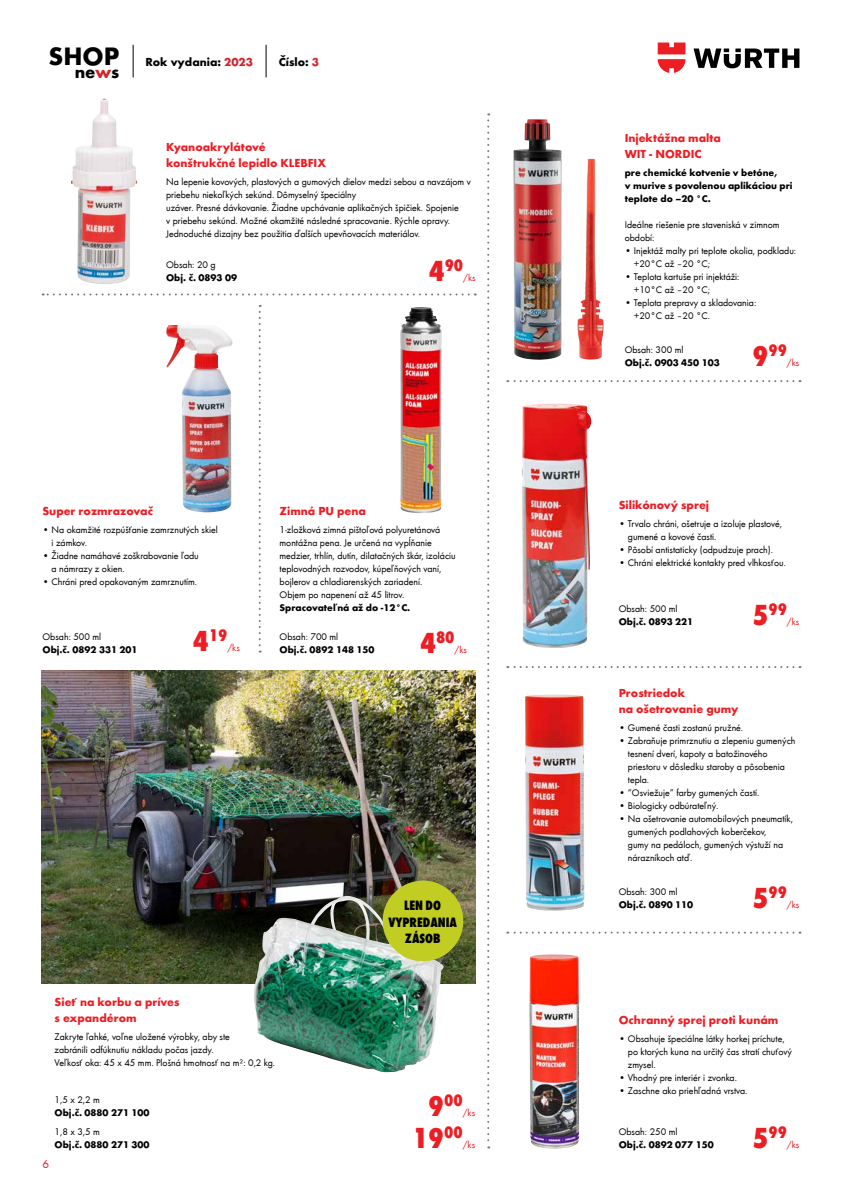
<style>
.page{position:relative;width:842px;height:1191px;background:#fff}
.page>*{position:absolute;margin:0;border:0;box-sizing:border-box;transform-origin:0 0}
.t1{font:800 condensed 30px "Wuerth";color:#ed1d24}
.t2{font:700 26px "Wuerth";color:#000}
.t3{font:700 18px "Wuerth";color:#000}
.t4{font:800 condensed 17.5px "Wuerth";color:#ed1d24}
.t5{font:14px/16px "Wuerth Extra Bold Cond Caps";color:#000;text-align:center}
.t6{font:700 12px/16px "Wuerth";color:#ed1d24}
.t7{font:700 12px "Wuerth";color:#000}
.t8{font:12px "Wuerth";color:#ed1d24}
.t9{font:10px/13px "Wuerth";color:#000}
.t10{font:700 10px/13px "Wuerth";color:#000}
.t11{font:10px "Wuerth";color:#ed1d24}
.s1{color:#d2232a}
.s2{font-size:30px}
</style>
<div class="page">
<svg style="left:693px;top:49px;width:106px;height:19px"></svg>
<svg style="left:658px;top:43px;width:27px;height:30px"></svg>
<hr style="left:133px;top:45px;width:1px;height:32px;background:#000">
<hr style="left:266px;top:45px;width:1px;height:32px;background:#000">
<svg style="left:487px;top:113px;width:2px;height:1035px"></svg>
<svg style="left:259px;top:305px;width:2px;height:347px"></svg>
<svg style="left:43px;top:293px;width:426px;height:2px"></svg>
<svg style="left:507px;top:380px;width:286px;height:2px"></svg>
<svg style="left:507px;top:666px;width:286px;height:2px"></svg>
<svg style="left:507px;top:931px;width:286px;height:2px"></svg>
<img style="left:166px;top:325px;width:67px;height:187px">
<img style="left:400px;top:307px;width:42px;height:206px">
<img style="left:513px;top:119px;width:49px;height:241px">
<img style="left:525px;top:694px;width:60px;height:217px">
<img style="left:42px;top:670px;width:433px;height:314px">
<img style="left:254px;top:896px;width:168px;height:176px">
<img style="left:529px;top:954px;width:50px;height:195px">
<img style="left:71px;top:98px;width:66px;height:186px">
<img style="left:522px;top:403px;width:69px;height:245px">
<div style="left:383px;top:880px;width:80px;height:81px;background:#c2cd23;border-radius:50%"></div>
<h2 class="t2" style="left:48px;top:37px;width:72px">SHOP</h2>
<h3 class="t3" style="left:75px;top:58px;width:46px">ne<span class="s1">w</span>s</h3>
<p class="t7" style="left:145px;top:53px;width:109px">Rok vydania: <span class="s1">2023</span></p>
<p class="t7" style="left:279px;top:53px;width:42px">Číslo: <span class="s1">3</span></p>
<p class="t6" style="left:166px;top:138px;width:161px">Kyanoakrylátové konštrukčné lepidlo KLEBFIX</p>
<p class="t9" style="left:166px;top:175px;width:306px">Na lepenie kovových, plastových a gumových dielov medzi sebou a navzájom v priebehu niekoľkých sekúnd. Dômyselný špeciálny<br>uzáver. Presné dávkovanie. Žiadne upchávanie aplikačných špičiek. Spojenie<br>v priebehu sekúnd. Možné okamžité následné spracovanie. Rýchle opravy.<br>Jednoduché dizajny bez použitia ďalších upevňovacích materiálov.</p>
<p class="t9" style="left:166px;top:258px;width:51px">Obsah: 20 g</p>
<p class="t10" style="left:166px;top:271px;width:72px">Obj. č. 0893 09</p>
<h3 class="t4" style="left:429px;top:253px;width:36px"><span class="s2">4</span>90</h3>
<p class="t11" style="left:463px;top:271px;width:14px">/ks</p>
<p class="t6" style="left:42px;top:502px;width:112px">Super rozmrazovač</p>
<p class="t9" style="left:52px;top:522px;width:168px;text-indent:-9px">• Na okamžité rozpúšťanie zamrznutých skiel i zámkov.</p>
<p class="t9" style="left:52px;top:548px;width:149px;text-indent:-9px">• Žiadne namáhavé zoškrabovanie ľadu a námrazy z okien.</p>
<p class="t9" style="left:42px;top:574px;width:156px">• Chráni pred opakovaným zamrznutím.</p>
<p class="t6" style="left:280px;top:502px;width:88px">Zimná PU pena</p>
<p class="t9" style="left:280px;top:522px;width:178px">1-zložková zimná pištoľová polyuretánová montážna pena. Je určená na vypĺňanie medzier, trhlín, dutín, dilatačných škár, izoláciu teplovodných rozvodov, kúpeľňových vaní, bojlerov a chladiarenských zariadení.<br>Objem po napenení až 45 litrov.</p>
<p class="t10" style="left:280px;top:600px;width:132px">Spracovateľná až do -12°C.</p>
<p class="t9" style="left:43px;top:629px;width:60px">Obsah: 500 ml</p>
<p class="t10" style="left:43px;top:642px;width:96px">Obj.č. 0892 331 201</p>
<h3 class="t4" style="left:193px;top:622px;width:36px"><span class="s2">4</span>19</h3>
<p class="t11" style="left:227px;top:640px;width:14px">/ks</p>
<p class="t9" style="left:280px;top:629px;width:60px">Obsah: 700 ml</p>
<p class="t10" style="left:280px;top:642px;width:96px">Obj.č. 0892 148 150</p>
<h3 class="t4" style="left:420px;top:624px;width:36px"><span class="s2">4</span>80</h3>
<p class="t11" style="left:455px;top:642px;width:14px">/ks</p>
<h3 class="t5" style="left:388px;top:897px;width:70px">LEN DO<br>VYPREDANIA<br>ZÁSOB</h3>
<p class="t6" style="left:55px;top:993px;width:126px">Sieť na korbu a príves s expandérom</p>
<p class="t9" style="left:55px;top:1029px;width:222px">Zakryte ľahké, voľne uložené výrobky, aby ste<br>zabránili odfúknutiu nákladu počas jazdy.<br>Veľkosť oka: 45 x 45 mm. Plošná hmotnosť na m²: 0,2 kg.</p>
<p class="t9" style="left:55px;top:1093px;width:47px">1,5 x 2,2 m</p>
<p class="t10" style="left:55px;top:1105px;width:96px">Obj.č. 0880 271 100</p>
<p class="t9" style="left:55px;top:1125px;width:47px">1,8 x 3,5 m</p>
<p class="t10" style="left:55px;top:1137px;width:96px">Obj.č. 0880 271 300</p>
<p class="t8" style="left:43px;top:1155px;width:8px">6</p>
<h3 class="t4" style="left:428px;top:1088px;width:36px"><span class="s2">9</span>00</h3>
<p class="t11" style="left:463px;top:1106px;width:14px">/ks</p>
<h1 class="t1" style="left:412px;top:1117px;width:52px">19<sup>00</sup></h1>
<p class="t11" style="left:463px;top:1138px;width:14px">/ks</p>
<p class="t6" style="left:625px;top:129px;width:98px">Injektážna malta<br>WIT - NORDIC</p>
<p class="t10" style="left:625px;top:165px;width:169px">pre chemické kotvenie v betóne,<br>v murive s povolenou aplikáciou pri teplote do –20 °C.</p>
<p class="t9" style="left:625px;top:217px;width:156px">Ideálne riešenie pre staveniská v zimnom období:</p>
<p class="t9" style="left:634px;top:243px;width:164px;text-indent:-9px">• Injektáž malty pri teplote okolia, podkladu: +20°C až –20 °C;</p>
<p class="t9" style="left:634px;top:269px;width:107px;text-indent:-9px">• Teplota kartuše pri injektáži: +10°C až –20 °C;</p>
<p class="t9" style="left:634px;top:295px;width:124px;text-indent:-9px">• Teplota prepravy a skladovania: +20°C až –20 °C.</p>
<p class="t9" style="left:625px;top:343px;width:60px">Obsah: 300 ml</p>
<p class="t10" style="left:625px;top:356px;width:96px">Obj.č. 0903 450 103</p>
<h3 class="t4" style="left:752px;top:338px;width:36px"><span class="s2">9</span>99</h3>
<p class="t11" style="left:787px;top:356px;width:14px">/ks</p>
<p class="t6" style="left:619px;top:496px;width:92px">Silikónový sprej</p>
<p class="t9" style="left:628px;top:517px;width:156px;text-indent:-9px">• Trvalo chráni, ošetruje a izoluje plastové, gumené a kovové časti.</p>
<p class="t9" style="left:619px;top:543px;width:156px">• Pôsobí antistaticky (odpudzuje prach).</p>
<p class="t9" style="left:619px;top:556px;width:169px">• Chráni elektrické kontakty pred vlhkosťou.</p>
<p class="t9" style="left:619px;top:602px;width:60px">Obsah: 500 ml</p>
<p class="t10" style="left:619px;top:614px;width:76px">Obj.č. 0893 221</p>
<h3 class="t4" style="left:752px;top:597px;width:36px"><span class="s2">5</span>99</h3>
<p class="t11" style="left:787px;top:615px;width:14px">/ks</p>
<p class="t6" style="left:619px;top:684px;width:121px">Prostriedok<br>na ošetrovanie gumy</p>
<p class="t9" style="left:619px;top:720px;width:126px">• Gumené časti zostanú pružné.</p>
<p class="t9" style="left:628px;top:733px;width:169px;text-indent:-9px">• Zabraňuje primrznutiu a zlepeniu gumených tesnení dverí, kapoty a batožinového priestoru v dôsledku staroby a pôsobenia tepla.</p>
<p class="t9" style="left:619px;top:785px;width:142px">• “Osviežuje” farby gumených častí.</p>
<p class="t9" style="left:619px;top:798px;width:101px">• Biologicky odbúrateľný.</p>
<p class="t9" style="left:628px;top:811px;width:167px;text-indent:-9px">• Na ošetrovanie automobilových pneumatík, gumených podlahových koberčekov,<br>gumy na pedáloch, gumených výstuží na nárazníkoch atď.</p>
<p class="t9" style="left:619px;top:884px;width:60px">Obsah: 300 ml</p>
<p class="t10" style="left:619px;top:897px;width:76px">Obj.č. 0890 110</p>
<h3 class="t4" style="left:752px;top:880px;width:36px"><span class="s2">5</span>99</h3>
<p class="t11" style="left:787px;top:898px;width:14px">/ks</p>
<p class="t6" style="left:619px;top:1011px;width:161px">Ochranný sprej proti kunám</p>
<p class="t9" style="left:628px;top:1032px;width:166px;text-indent:-9px">• Obsahuje špeciálne látky horkej príchute, po ktorých kuna na určitý čas stratí chuťový zmysel.</p>
<p class="t9" style="left:619px;top:1071px;width:120px">• Vhodný pre interiér i zvonka.</p>
<p class="t9" style="left:619px;top:1084px;width:130px">• Zaschne ako priehľadná vrstva.</p>
<p class="t9" style="left:619px;top:1125px;width:60px">Obsah: 250 ml</p>
<p class="t10" style="left:619px;top:1137px;width:96px">Obj.č. 0892 077 150</p>
<h3 class="t4" style="left:752px;top:1120px;width:36px"><span class="s2">5</span>99</h3>
<p class="t11" style="left:787px;top:1138px;width:14px">/ks</p>
</div>
